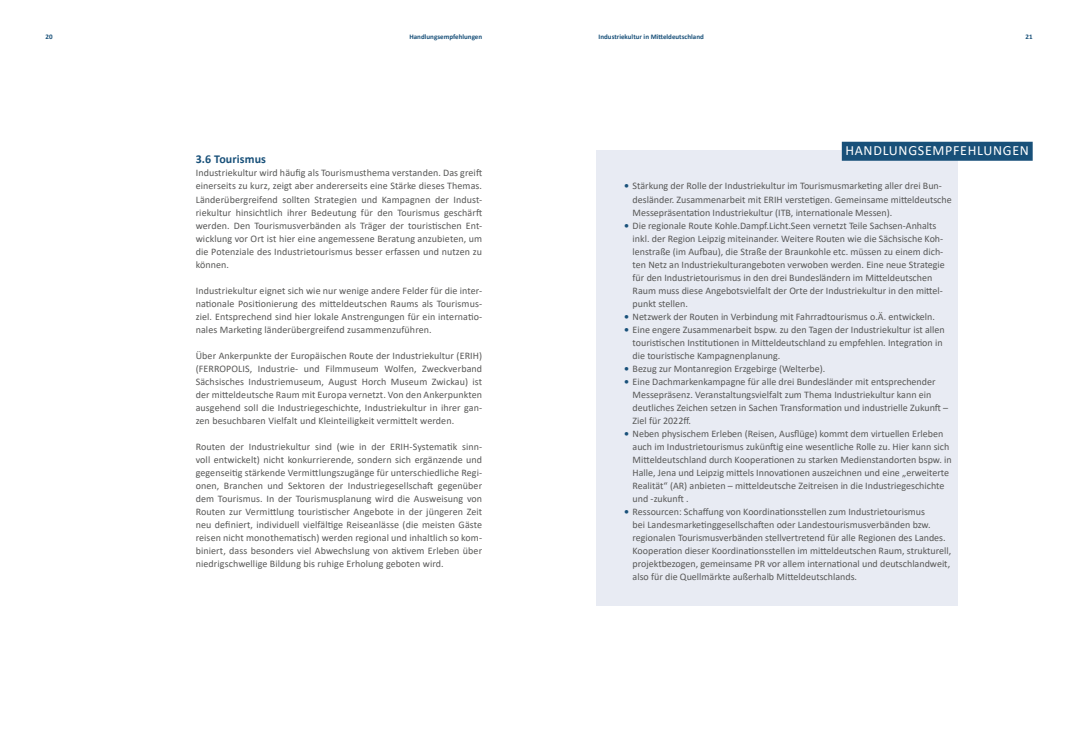
<style>
.page{position:relative;width:1078px;height:738px;background:#fff}
.page>*{position:absolute;margin:0;border:0;box-sizing:border-box;transform-origin:0 0}
.t1{font:14px "Calibri";letter-spacing:.05em;color:#fff}
.t2{font:700 12px "Calibri";letter-spacing:.01em;color:#185079}
.t3{font:10px/13px "Calibri";color:#575756}
.t4{font:700 7px "Calibri";color:#185079}
.s1{font-weight:700;color:#185079}
</style>
<div class="page">
<div style="left:595px;top:150px;width:362px;height:455px;background:#e8ebf3"></div>
<div style="left:841px;top:142px;width:191px;height:19px;background:#185079"></div>
<p class="t4" style="left:46px;top:32px;width:9px">20</p>
<p class="t4" style="left:409px;top:32px;width:74px">Handlungsempfehlungen</p>
<p class="t4" style="left:598px;top:32px;width:107px">Industriekultur in Mitteldeutschland</p>
<p class="t4" style="left:1025px;top:32px;width:9px">21</p>
<p class="t2" style="left:196px;top:151px;width:72px">3.6 Tourismus</p>
<p class="t3" style="left:196px;top:166px;width:288px;text-align:justify">Industriekultur wird häufig als Tourismusthema verstanden. Das greift einerseits zu kurz, zeigt aber andererseits eine Stärke dieses Themas.<br>Länderübergreifend sollten Strategien und Kampagnen der Indust&shy;riekultur hinsichtlich ihrer Bedeutung für den Tourismus geschärft werden. Den Tourismusverbänden als Träger der touristischen Ent&shy;wicklung vor Ort ist hier eine angemessene Beratung anzubieten, um die Potenziale des Industrietourismus besser erfassen und nutzen zu können.</p>
<p class="t3" style="left:196px;top:283px;width:288px;text-align:justify">Industriekultur eignet sich wie nur wenige andere Felder für die inter&shy;nationale Positionierung des mitteldeutschen Raums als Tourismus&shy;ziel. Entsprechend sind hier lokale Anstrengungen für ein internatio&shy;nales Marketing länderübergreifend zusammenzuführen.</p>
<p class="t3" style="left:196px;top:348px;width:288px;text-align:justify">Über Ankerpunkte der Europäischen Route der Industriekultur (ERIH) (FERROPOLIS, Industrie- und Filmmuseum Wolfen, Zweckverband Sächsisches Industriemuseum, August Horch Museum Zwickau) ist der mitteldeutsche Raum mit Europa vernetzt. Von den Ankerpunkten ausgehend soll die Industriegeschichte, Industriekultur in ihrer gan&shy;zen besuchbaren Vielfalt und Kleinteiligkeit vermittelt werden.</p>
<p class="t3" style="left:196px;top:439px;width:288px;text-align:justify">Routen der Industriekultur sind (wie in der ERIH-Systematik sinn&shy;voll entwickelt) nicht konkurrierende, sondern sich ergänzende und gegenseitig stärkende Vermittlungszugänge für unterschiedliche Regi&shy;onen, Branchen und Sektoren der Industriegesellschaft gegenüber dem Tourismus. In der Tourismusplanung wird die Ausweisung von Routen zur Vermittlung touristischer Angebote in der jüngeren Zeit neu definiert, individuell vielfältige Reiseanlässe (die meisten Gäste reisen nicht monothematisch) werden regional und inhaltlich so kom&shy;biniert, dass besonders viel Abwechslung von aktivem Erleben über niedrigschwellige Bildung bis ruhige Erholung geboten wird.</p>
<h1 class="t1" style="left:845px;top:141px;width:185px">HANDLUNGSEMPFEHLUNGEN</h1>
<p class="t3" style="left:632px;top:179px;width:320px;text-indent:-8px"><span class="s1">•</span> Stärkung der Rolle der Industriekultur im Tourismusmarketing aller drei Bun&shy;desländer. Zusammenarbeit mit ERIH verstetigen. Gemeinsame mitteldeutsche<br>Messepräsentation Industriekultur (ITB, internationale Messen).</p>
<p class="t3" style="left:632px;top:218px;width:314px;text-indent:-8px"><span class="s1">•</span> Die regionale Route Kohle.Dampf.Licht.Seen vernetzt Teile Sachsen-Anhalts inkl. der Region Leipzig miteinander. Weitere Routen wie die Sächsische Koh&shy;lenstraße (im Aufbau), die Straße der Braunkohle etc. müssen zu einem dich&shy;ten Netz an Industriekulturangeboten verwoben werden. Eine neue Strategie für den Industrietourismus in den drei Bundesländern im Mitteldeutschen Raum muss diese Angebotsvielfalt der Orte der Industriekultur in den mittel&shy;punkt stellen.</p>
<p class="t3" style="left:624px;top:309px;width:312px"><span class="s1">•</span> Netzwerk der Routen in Verbindung mit Fahrradtourismus o.Ä. entwickeln.</p>
<p class="t3" style="left:632px;top:322px;width:313px;text-indent:-8px"><span class="s1">•</span> Eine engere Zusammenarbeit bspw. zu den Tagen der Industriekultur ist allen touristischen Institutionen in Mitteldeutschland zu empfehlen. Integration in die touristische Kampagnenplanung.</p>
<p class="t3" style="left:624px;top:361px;width:203px"><span class="s1">•</span> Bezug zur Montanregion Erzgebirge (Welterbe).</p>
<p class="t3" style="left:632px;top:374px;width:317px;text-indent:-8px"><span class="s1">•</span> Eine Dachmarkenkampagne für alle drei Bundesländer mit entsprechender Messepräsenz. Veranstaltungsvielfalt zum Thema Industriekultur kann ein deutliches Zeichen setzen in Sachen Transformation und industrielle Zukunft – Ziel für 2022ff.</p>
<p class="t3" style="left:632px;top:426px;width:320px;text-indent:-8px"><span class="s1">•</span> Neben physischem Erleben (Reisen, Ausflüge) kommt dem virtuellen Erleben auch im Industrietourismus zukünftig eine wesentliche Rolle zu. Hier kann sich Mitteldeutschland durch Kooperationen zu starken Medienstandorten bspw. in Halle, Jena und Leipzig mittels Innovationen auszeichnen und eine „erweiterte Realität“ (AR) anbieten – mitteldeutsche Zeitreisen in die Industriegeschichte und -zukunft .</p>
<p class="t3" style="left:632px;top:504px;width:320px;text-indent:-8px"><span class="s1">•</span> Ressourcen: Schaffung von Koordinationsstellen zum Industrietourismus<br>bei Landesmarketinggesellschaften oder Landestourismusverbänden bzw. regionalen Tourismusverbänden stellvertretend für alle Regionen des Landes.<br>Kooperation dieser Koordinationsstellen im mitteldeutschen Raum, strukturell, projektbezogen, gemeinsame PR vor allem international und deutschlandweit, also für die Quellmärkte außerhalb Mitteldeutschlands.</p>
</div>
